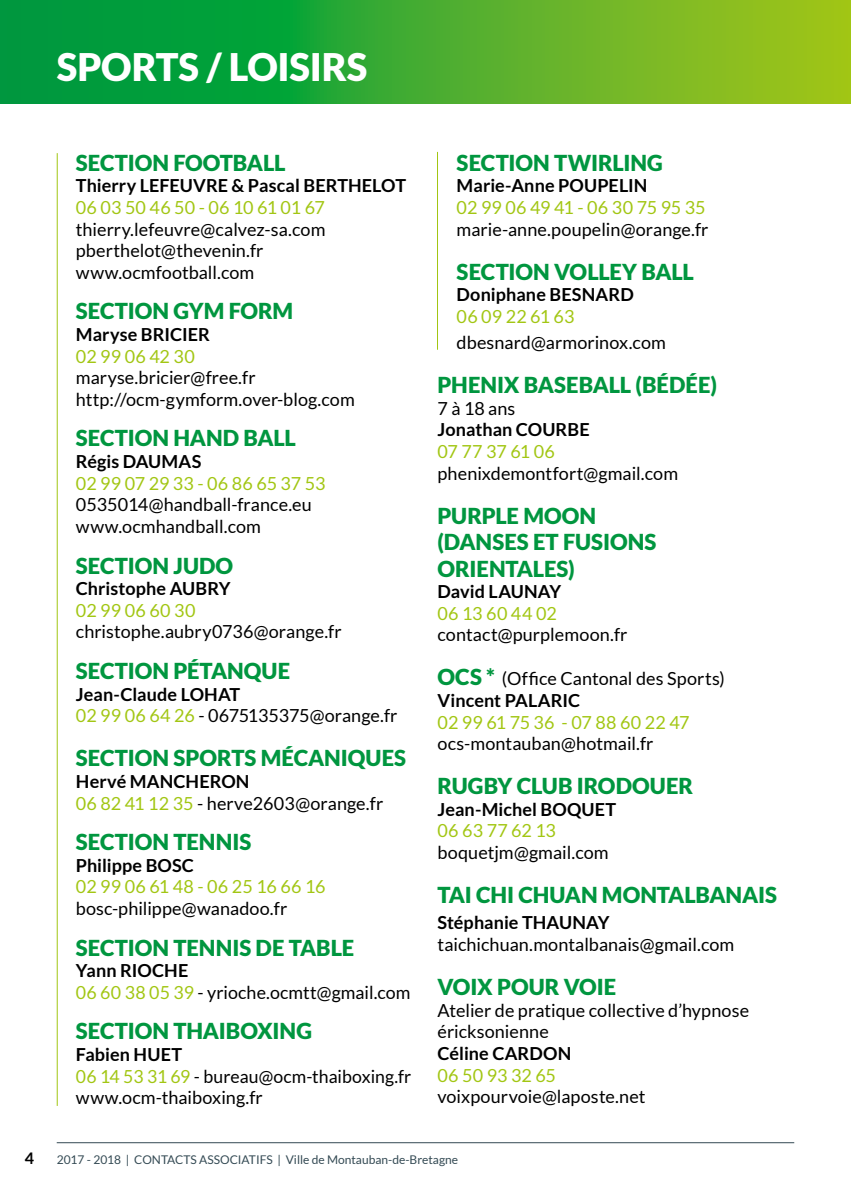
<style>
.page{position:relative;width:851px;height:1191px;background:#fff}
.page>*{position:absolute;margin:0;border:0;box-sizing:border-box;transform-origin:0 0}
.t1{font:900 38px "Lato";letter-spacing:-.01em;color:#fff}
.t2{font:900 22px/26.4px "Lato";color:#00963f}
.t3{font:18px/21.6px "Lato";letter-spacing:.005em;color:#000}
.t4{font:700 18px "Lato";letter-spacing:.005em;color:#000}
.t5{font:18px "Lato";letter-spacing:.005em;color:#a2c613}
.t6{font:700 16px "Lato";color:#000}
.t7{font:12px "Lato";color:#344a54}
.s1{font-weight:700}
.s2{color:#a2c613}
.s3{font-weight:900;font-size:22px;color:#00963f}
</style>
<div class="page">
<hr style="left:57px;top:1142px;width:737px;height:1px;background:#344a54">
<hr style="left:57px;top:153px;width:1px;height:953px;background:#a2c613">
<hr style="left:437px;top:152px;width:1px;height:198px;background:#a2c613">
<svg style="left:0;top:0;width:850px;height:103px;background:#42ac2f"></svg>
<h1 class="t1" style="left:57px;top:45px;width:191px">SPORTS / LOISI</h1>
<h1 class="t1" style="left:322px;top:45px;width:46px">RS</h1>
<p class="t2" style="left:76px;top:149px;width:211px">SECTION FOOTBALL</p>
<p class="t4" style="left:76px;top:176px;width:332px">Thierry LEFEUVRE &amp; Pascal BERTHELOT</p>
<p class="t5" style="left:76px;top:197px;width:251px">06 03 50 46 50 - 06 10 61 01 67</p>
<p class="t3" style="left:76px;top:218px;width:251px">thierry.lefeuvre@calvez-sa.com pberthelot@thevenin.fr www.ocmfootball.com</p>
<p class="t2" style="left:76px;top:298px;width:115px">SECTION GYM</p>
<p class="t2" style="left:229px;top:298px;width:47px">FORM</p>
<p class="t4" style="left:76px;top:324px;width:136px">Maryse BRICIER</p>
<p class="t5" style="left:76px;top:346px;width:120px">02 99 06 42 30</p>
<p class="t3" style="left:76px;top:367px;width:280px">maryse.bricier@free.fr http://ocm-gymform.over-blog.com</p>
<p class="t2" style="left:76px;top:425px;width:222px">SECTION HAN D BALL</p>
<p class="t4" style="left:76px;top:451px;width:127px">Régis DAUMAS</p>
<p class="t5" style="left:76px;top:473px;width:251px">02 99 07 29 33 - 06 86 65 37 53</p>
<p class="t3" style="left:76px;top:494px;width:237px">0535014@handball-france.eu www.ocmhandball.com</p>
<p class="t2" style="left:76px;top:552px;width:159px">SECTION JUDO</p>
<p class="t4" style="left:76px;top:578px;width:156px">Christophe AUBRY</p>
<p class="t5" style="left:76px;top:600px;width:121px">02 99 06 60 30</p>
<p class="t3" style="left:76px;top:621px;width:267px">christophe.aubry0736@orange.fr</p>
<p class="t2" style="left:76px;top:657px;width:139px">SECTION PÉTAN</p>
<p class="t2" style="left:244px;top:657px;width:48px">QUE</p>
<p class="t3" style="left:76px;top:683px;width:323px"><span class="s1">Jean-Claude LOHAT<br></span><span class="s2">02 99 06 64 26</span> - 0675135375@orange.fr</p>
<p class="t2" style="left:76px;top:744px;width:234px">SECTION SPORTS MÉCAN</p>
<p class="t2" style="left:341px;top:744px;width:67px">IQUES</p>
<p class="t3" style="left:76px;top:770px;width:309px"><span class="s1">Hervé MANCHERON<br></span><span class="s2">06 82 41 12 35</span> - herve2603@orange.fr</p>
<p class="t2" style="left:76px;top:828px;width:177px">SECTION TENN IS</p>
<p class="t4" style="left:76px;top:855px;width:119px">Philippe BOSC</p>
<p class="t5" style="left:76px;top:877px;width:251px">02 99 06 61 48 - 06 25 16 66 16</p>
<p class="t3" style="left:76px;top:897px;width:213px">bosc-philippe@wanadoo.fr</p>
<p class="t2" style="left:76px;top:934px;width:280px">SECTION TENN IS DE TABLE</p>
<p class="t3" style="left:76px;top:959px;width:336px"><span class="s1">Yann RIOCHE<br></span><span class="s2">06 60 38 05 39</span> - yrioche.ocmtt@gmail.com</p>
<p class="t2" style="left:76px;top:1017px;width:114px">SECTION THA</p>
<p class="t2" style="left:219px;top:1017px;width:95px">IBOXING</p>
<p class="t3" style="left:76px;top:1043px;width:337px"><span class="s1">Fabien HUET<br></span><span class="s2">06 14 53 31 69</span> - bureau@ocm-thaiboxing.fr www.ocm-thaiboxing.fr</p>
<p class="t2" style="left:456px;top:149px;width:208px">SECTION TWIRLING</p>
<p class="t4" style="left:456px;top:176px;width:192px">Marie-Anne POUPELIN</p>
<p class="t5" style="left:456px;top:197px;width:250px">02 99 06 49 41 - 06 30 75 95 35</p>
<p class="t3" style="left:456px;top:218px;width:253px">marie-anne.poupelin@orange.fr</p>
<p class="t2" style="left:456px;top:258px;width:239px">SECTION VOLLEY BALL</p>
<p class="t4" style="left:456px;top:284px;width:179px">Doniphane BESNARD</p>
<p class="t5" style="left:456px;top:306px;width:119px">06 09 22 61 63</p>
<p class="t3" style="left:456px;top:332px;width:211px">dbesnard@armorinox.com</p>
<p class="t2" style="left:437px;top:371px;width:281px">PH EN IX BASEBALL (BÉDÉE)</p>
<p class="t3" style="left:437px;top:397px;width:79px">7 à 18 ans</p>
<p class="t4" style="left:437px;top:419px;width:154px">Jonathan COURBE</p>
<p class="t5" style="left:437px;top:441px;width:119px">07 77 37 61 06</p>
<p class="t3" style="left:437px;top:462px;width:242px">phenixdemontfort@gmail.com</p>
<p class="t2" style="left:437px;top:502px;width:160px">PURPLE MOON (DAN</p>
<p class="t2" style="left:437px;top:528px;width:220px;text-indent:55px">SES ET FUSIONS<br>ORIENTA</p>
<p class="t2" style="left:533px;top:555px;width:43px">LES)</p>
<p class="t4" style="left:437px;top:581px;width:125px">David LAUNAY</p>
<p class="t5" style="left:437px;top:603px;width:121px">06 13 60 44 02</p>
<p class="t3" style="left:437px;top:624px;width:191px">contact@purplemoon.fr</p>
<p class="t3" style="left:437px;top:668px;width:289px"><span class="s3">OCS *</span> (Office Cantonal des Sports)<br><span class="s1">Vincent PALARIC</span></p>
<p class="t5" style="left:437px;top:712px;width:254px">02 99 61 75 36 - 07 88 60 22 47</p>
<p class="t3" style="left:437px;top:732px;width:217px">ocs-montauban@hotmail.fr</p>
<p class="t2" style="left:437px;top:772px;width:108px">RUGBY CLUB</p>
<p class="t2" style="left:576px;top:772px;width:112px">IRODOUER</p>
<p class="t4" style="left:437px;top:799px;width:180px">Jean-Michel BOQUET</p>
<p class="t5" style="left:437px;top:821px;width:120px">06 63 77 62 13</p>
<p class="t3" style="left:437px;top:841px;width:173px">boquetjm@gmail.com</p>
<p class="t2" style="left:437px;top:881px;width:218px">TAI CH I CH UAN MONTAL</p>
<p class="t2" style="left:695px;top:881px;width:32px">BANA</p>
<p class="t2" style="left:758px;top:881px;width:20px">IS</p>
<p class="t4" style="left:437px;top:912px;width:173px">Stéphanie THAUNAY</p>
<p class="t3" style="left:437px;top:933px;width:298px">taichichuan.montalbanais@gmail.com</p>
<p class="t2" style="left:437px;top:973px;width:180px">VOIX POUR VOIE</p>
<p class="t3" style="left:437px;top:999px;width:313px">Atelier de pratique collective d’hypnose éricksonienne</p>
<p class="t4" style="left:437px;top:1043px;width:82px">Céline Cardon</p>
<p class="t5" style="left:437px;top:1065px;width:120px">06 50 93 32 65</p>
<p class="t3" style="left:437px;top:1085px;width:210px">voixpourvoie@laposte.net</p>
<p class="t6" style="left:25px;top:1149px;width:11px">4</p>
<p class="t7" style="left:57px;top:1153px;width:403px">2017 - 2018 | CONTACTS ASSOCIATIFS | Ville de Montauban-de-Bretagne</p>
</div>
